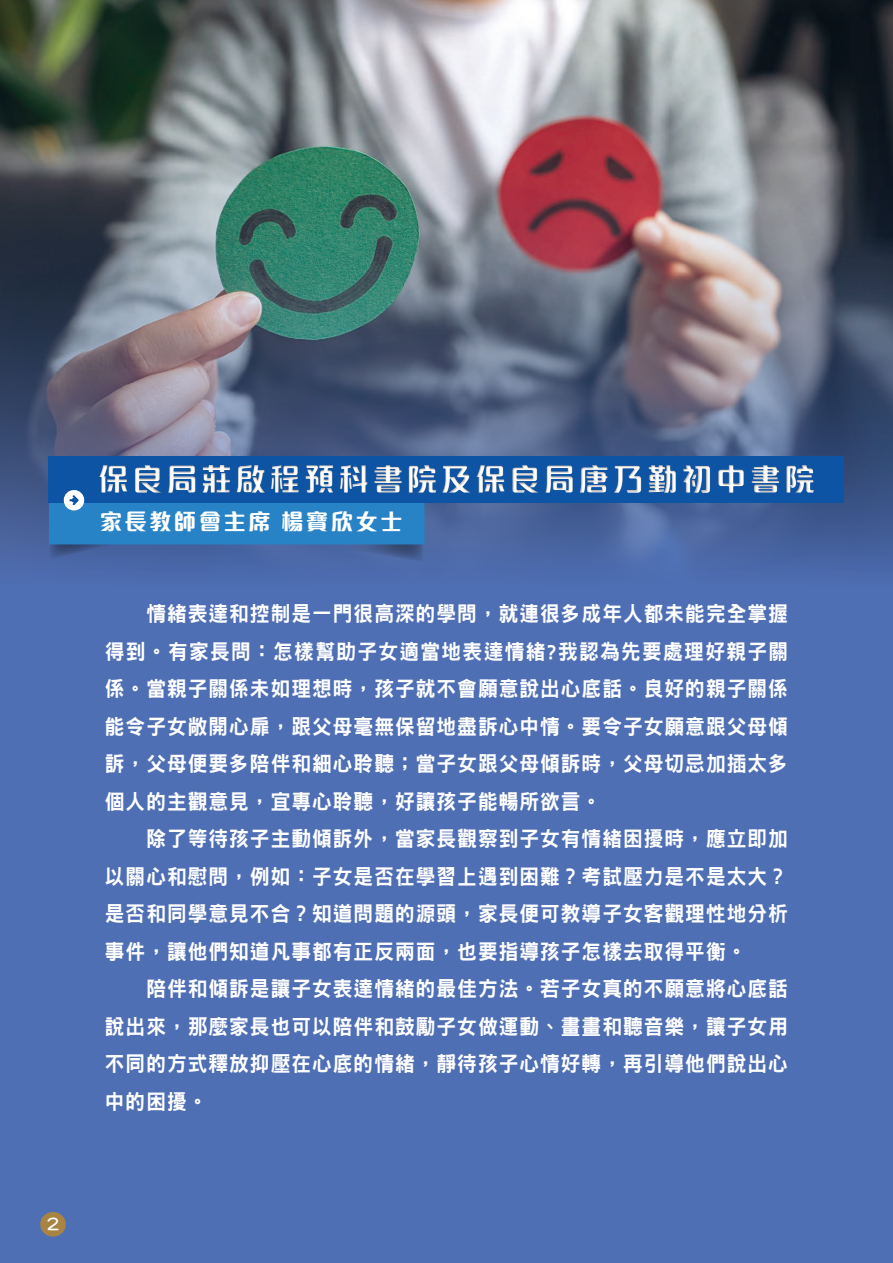
<style>
.page{position:relative;width:893px;height:1263px;background:#4f6fb5}
.page>*{position:absolute;margin:0;border:0;box-sizing:border-box;transform-origin:0 0}
.t1{font:800 31.2px "M Elle HK";letter-spacing:.1em;color:#fff}
.中文標題_1{font:800 22.5px "M Elle HK";letter-spacing:.1em;color:#fff}
.中文text{font:21px/37.5px "DF Hei Std W9";letter-spacing:.05em;color:#fff;text-align:justify;scale:.94 1}
.t2{font:18px "DF Li Yuan Std W7";color:#fff}
</style>
<div class="page">
<img style="left:0;top:0;width:893px;height:571px">
<div style="left:49px;top:456px;width:795px;height:46px;background:#0d54a5"></div>
<svg style="left:49px;top:490px;width:375px;height:72px;background:#3077b9"></svg>
<div style="left:94px;top:455px;width:774px;height:45px;background:#231916;opacity:.3"></div>
<svg style="left:40px;top:1212px;width:26px;height:24px"></svg>
<h1 class="t1" style="left:98px;top:456px;width:719px">保良局莊啟程預科書院及保良局唐乃勤初中書院</h1>
<p class="中文標題_1" style="left:100px;top:504px;width:304px">家長教師會主席 楊寶欣女士</p>
<p class="中文text" style="left:105px;top:594px;width:728px;text-indent:41px">情緒表達和控制是一門很高深的學問，就連很多成年人都未能完全掌握得到。有家長問：怎樣幫助子女適當地表達情緒?我認為先要處理好親子關係。當親子關係未如理想時，孩子就不會願意說出心底話。良好的親子關係能令子女敞開心扉，跟父母毫無保留地盡訴心中情。要令子女願意跟父母傾訴，父母便要多陪伴和細心聆聽；當子女跟父母傾訴時，父母切忌加插太多個人的主觀意見，宜專心聆聽，好讓孩子能暢所欲言。</p>
<p class="中文text" style="left:105px;top:819px;width:728px;text-indent:41px">除了等待孩子主動傾訴外，當家長觀察到子女有情緒困擾時，應立即加以關心和慰問，例如：子女是否在學習上遇到困難？考試壓力是不是太大？是否和同學意見不合？知道問題的源頭，家長便可教導子女客觀理性地分析事件，讓他們知道凡事都有正反兩面，也要指導孩子怎樣去取得平衡。</p>
<p class="中文text" style="left:105px;top:969px;width:728px;text-indent:41px">陪伴和傾訴是讓子女表達情緒的最佳方法。若子女真的不願意將心底話說出來，那麼家長也可以陪伴和鼓勵子女做運動、畫畫和聽音樂，讓子女用不同的方式釋放抑壓在心底的情緒，靜待孩子心情好轉，再引導他們說出心中的困擾。</p>
<p class="t2" style="left:47px;top:1213px;width:15px">2</p>
</div>
